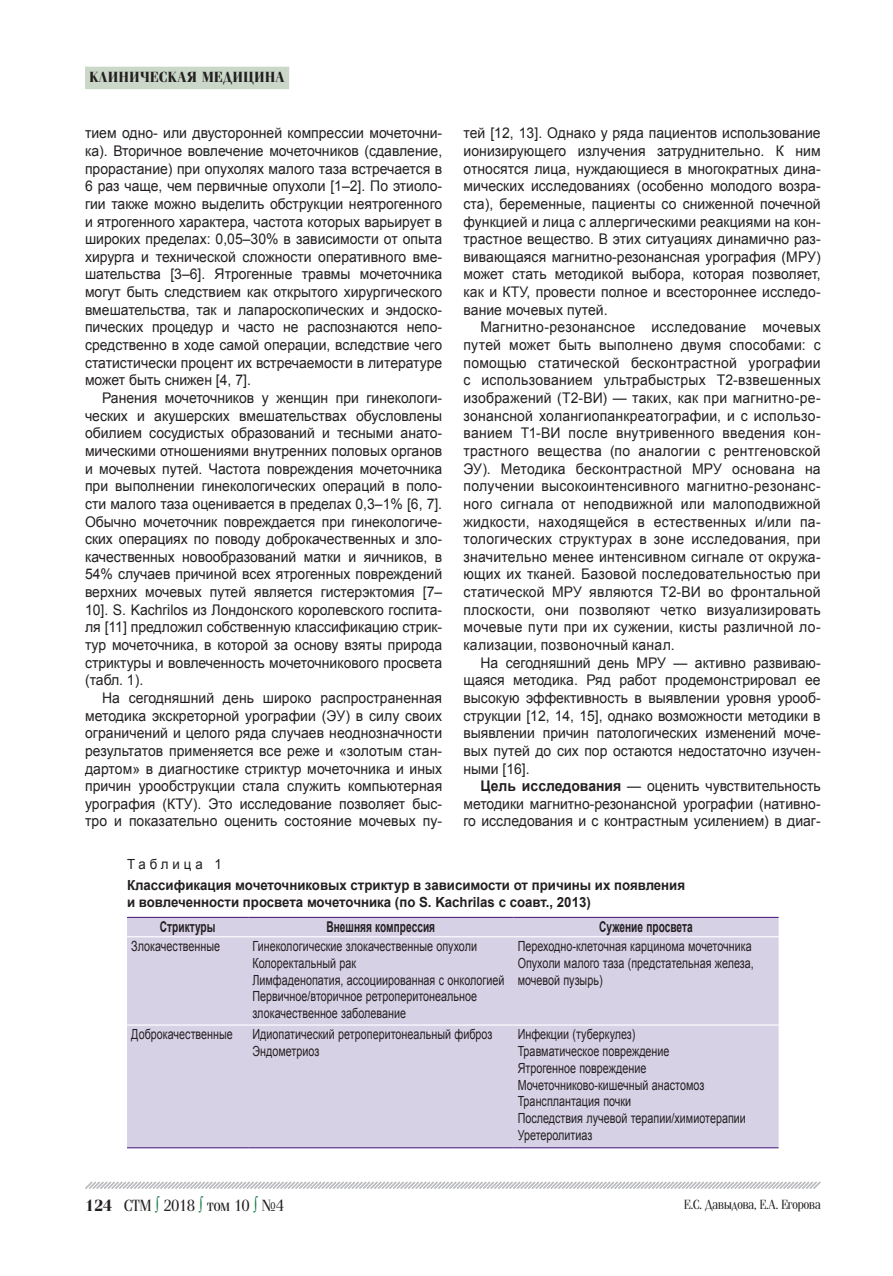
<style>
.page{position:relative;width:893px;height:1276px;background:#fff}
.page>*{position:absolute;margin:0;border:0;box-sizing:border-box;transform-origin:0 0}
.t1{font:16.5px "Simeiz";color:#231f20}
.t2{font:700 15px "Simeiz";letter-spacing:.04em;color:#231f20}
.t3{font:700 14.85px "Arial";letter-spacing:.005em;color:#231f20;scale:.68 1}
.t4{font:14.7px/17.7px "Arial";color:#231f20;text-align:justify;scale:.95 1}
.t5{font:13.95px/16.8px "Arial";letter-spacing:.005em;color:#231f20;scale:.77 1}
.t6{font:700 13.95px/16.8px "Arial";color:#231f20;scale:.95 1}
.t7{font:13.95px "Arial";letter-spacing:.3em;color:#231f20;scale:.95 1}
.t8{font:13.5px "Simeiz";color:#231f20;scale:.95 1}
.s1{font-weight:700}
.s2{color:#127c43}
</style>
<div class="page">
<div style="left:85px;top:67px;width:204px;height:22px;background:#cbd8c9"></div>
<svg style="left:85px;top:1181px;width:736px;height:8px"></svg>
<div style="left:127px;top:918px;width:652px;height:229px;background:#d7d1e6"></div>
<hr style="left:127px;top:936px;width:121px;height:1px;background:#fff">
<hr style="left:248px;top:936px;width:265px;height:1px;background:#fff">
<hr style="left:513px;top:936px;width:266px;height:1px;background:#fff">
<hr style="left:127px;top:1024px;width:121px;height:1px;background:#fff">
<hr style="left:248px;top:1024px;width:265px;height:1px;background:#fff">
<hr style="left:513px;top:1024px;width:266px;height:1px;background:#fff">
<hr style="left:127px;top:917px;width:121px;height:1px;background:#542685">
<hr style="left:248px;top:917px;width:265px;height:1px;background:#542685">
<hr style="left:513px;top:917px;width:266px;height:1px;background:#542685">
<hr style="left:127px;top:1147px;width:121px;height:1px;background:#542685">
<hr style="left:248px;top:1147px;width:265px;height:1px;background:#542685">
<hr style="left:513px;top:1147px;width:266px;height:1px;background:#542685">
<p class="t2" style="left:90px;top:69px;width:197px">клиническая медицина</p>
<p class="t4" style="left:85px;top:124px;width:377px">тием одно- или двусторонней компрессии мочеточни&shy;ка). вторичное вовлечение мочеточников (сдавление, прорастание) при опухолях малого таза встречается в 6 раз чаще, чем первичные опухоли [1–2]. По этиоло&shy;гии также можно выделить обструкции неятрогенного и ятрогенного характера, частота которых варьирует в широких пределах: 0,05–30% в зависимости от опыта хирурга и технической сложности оперативного вме&shy;шательства [3–6]. Ятрогенные травмы мочеточника могут быть следствием как открытого хирургического вмешательства, так и лапароскопических и эндоско&shy;пических процедур и часто не распознаются непо&shy;средственно в ходе самой операции, вследствие чего статистически процент их встречаемости в литературе может быть снижен [4, 7].</p>
<p class="t4" style="left:85px;top:389px;width:377px;text-indent:17px">Ранения мочеточников у женщин при гинекологи&shy;ческих и акушерских вмешательствах обусловлены обилием сосудистых образований и тесными анато&shy;мическими отношениями внутренних половых органов и мочевых путей. Частота повреждения мочеточника при выполнении гинекологических операций в поло&shy;сти малого таза оценивается в пределах 0,3–1% [6, 7].<br>Обычно мочеточник повреждается при гинекологиче&shy;ских операциях по поводу доброкачественных и зло&shy;качественных новообразований матки и яичников, в 54% случаев причиной всех ятрогенных повреждений верхних мочевых путей является гистерэктомия [7– 10]. S. Kachrilos из Лондонского королевского госпита&shy;ля [11] предложил собственную классификацию стрик&shy;тур мочеточника, в которой за основу взяты природа стриктуры и вовлеченность мочеточникового просвета (табл. 1).</p>
<p class="t4" style="left:85px;top:689px;width:377px;text-indent:17px">На сегодняшний день широко распространенная методика экскреторной урографии (ЭУ) в силу своих ограничений и целого ряда случаев неоднозначности результатов применяется все реже и «золотым стан&shy;дартом» в диагностике стриктур мочеточника и иных причин урообструкции стала служить компьютерная урография (КТУ). Это исследование позволяет быс&shy;тро и показательно оценить состояние мочевых пу-</p>
<p class="t4" style="left:463px;top:124px;width:377px">тей [12, 13]. Однако у ряда пациентов использование ионизирующего излучения затруднительно. К ним относятся лица, нуждающиеся в многократных дина&shy;мических исследованиях (особенно молодого возра&shy;ста), беременные, пациенты со сниженной почечной функцией и лица с аллергическими реакциями на кон&shy;трастное вещество. В этих ситуациях динамично раз&shy;вивающаяся магнитно-резонансная урография (МРУ) может стать методикой выбора, которая позволяет, как и КТУ, провести полное и всестороннее исследо&shy;вание мочевых путей.</p>
<p class="t4" style="left:463px;top:318px;width:377px;text-indent:17px">Магнитно-резонансное исследование мочевых путей может быть выполнено двумя способами: с помощью статической бесконтрастной урографии с использованием ультрабыстрых Т2-взвешенных изображений (Т2-ВИ) — таких, как при магнитно-ре&shy;зонансной холангиопанкреатографии, и с использо&shy;ванием Т1-ВИ после внутривенного введения кон&shy;трастного вещества (по аналогии с рентгеновской ЭУ). Методика бесконтрастной МРУ основана на получении высокоинтенсивного магнитно-резонанс&shy;ного сигнала от неподвижной или малоподвижной жидкости, находящейся в естественных и/или па&shy;тологических структурах в зоне исследования, при значительно менее интенсивном сигнале от окружа&shy;ющих их тканей. Базовой последовательностью при статической МРУ являются Т2-ВИ во фронтальной плоскости, они позволяют четко визуализировать мочевые пути при их сужении, кисты различной ло&shy;кализации, позвоночный канал.</p>
<p class="t4" style="left:463px;top:654px;width:377px;text-indent:17px">На сегодняшний день МРУ — активно развиваю&shy;щаяся методика. Ряд работ продемонстрировал ее высокую эффективность в выявлении уровня урооб&shy;струкции [12, 14, 15], однако возможности методики в выявлении причин патологических изменений моче&shy;вых путей до сих пор остаются недостаточно изучен&shy;ными [16].</p>
<p class="t4" style="left:463px;top:777px;width:377px;text-indent:17px"><span class="s1">Цель исследования</span> — оценить чувствительность методики магнитно-резонансной урографии (нативно&shy;го исследования и с контрастным усилением) в диаг-</p>
<p class="t7" style="left:127px;top:855px;width:101px">Таблица 1</p>
<p class="t6" style="left:127px;top:877px;width:589px">Классификация мочеточниковых стриктур в зависимости от причины их появления и вовлеченности просвета мочеточника (по S. Kachrilas с соавт., 2013)</p>
<p class="t3" style="left:160px;top:917px;width:83px">Стриктуры</p>
<p class="t3" style="left:326px;top:917px;width:161px">Внешняя компрессия</p>
<p class="t3" style="left:599px;top:917px;width:139px">Сужение просвета</p>
<p class="t5" style="left:131px;top:938px;width:117px">Злокачественные</p>
<p class="t5" style="left:252px;top:938px;width:329px">Гинекологические злокачественные опухоли Колоректальный рак<br>Лимфаденопатия, ассоциированная с онкологией Первичное/вторичное ретроперитонеальное злокачественное заболевание</p>
<p class="t5" style="left:518px;top:938px;width:308px">Переходно-клеточная карцинома мочеточника<br>Опухоли малого таза (предстательная железа, мочевой пузырь)</p>
<p class="t5" style="left:131px;top:1026px;width:133px">Доброкачественные</p>
<p class="t5" style="left:252px;top:1026px;width:313px">Идиопатический ретроперитонеальный фиброз<br>Эндометриоз</p>
<p class="t5" style="left:518px;top:1026px;width:298px">Инфекции (туберкулез)<br>Травматическое повреждение<br>Ятрогенное повреждение<br>Мочеточниково-кишечный анастомоз<br>Трансплантация почки<br>Последствия лучевой терапии/химиотерапии<br>Уретеролитиаз</p>
<p class="t1" style="left:85px;top:1197px;width:200px"><span class="s1">124</span> СТМ <span class="s2">∫</span> 2018 <span class="s2">∫</span> том 10 <span class="s2">∫</span> №4</p>
<p class="t8" style="left:684px;top:1197px;width:145px">Е.С. Давыдова, Е.А. Егорова</p>
</div>
